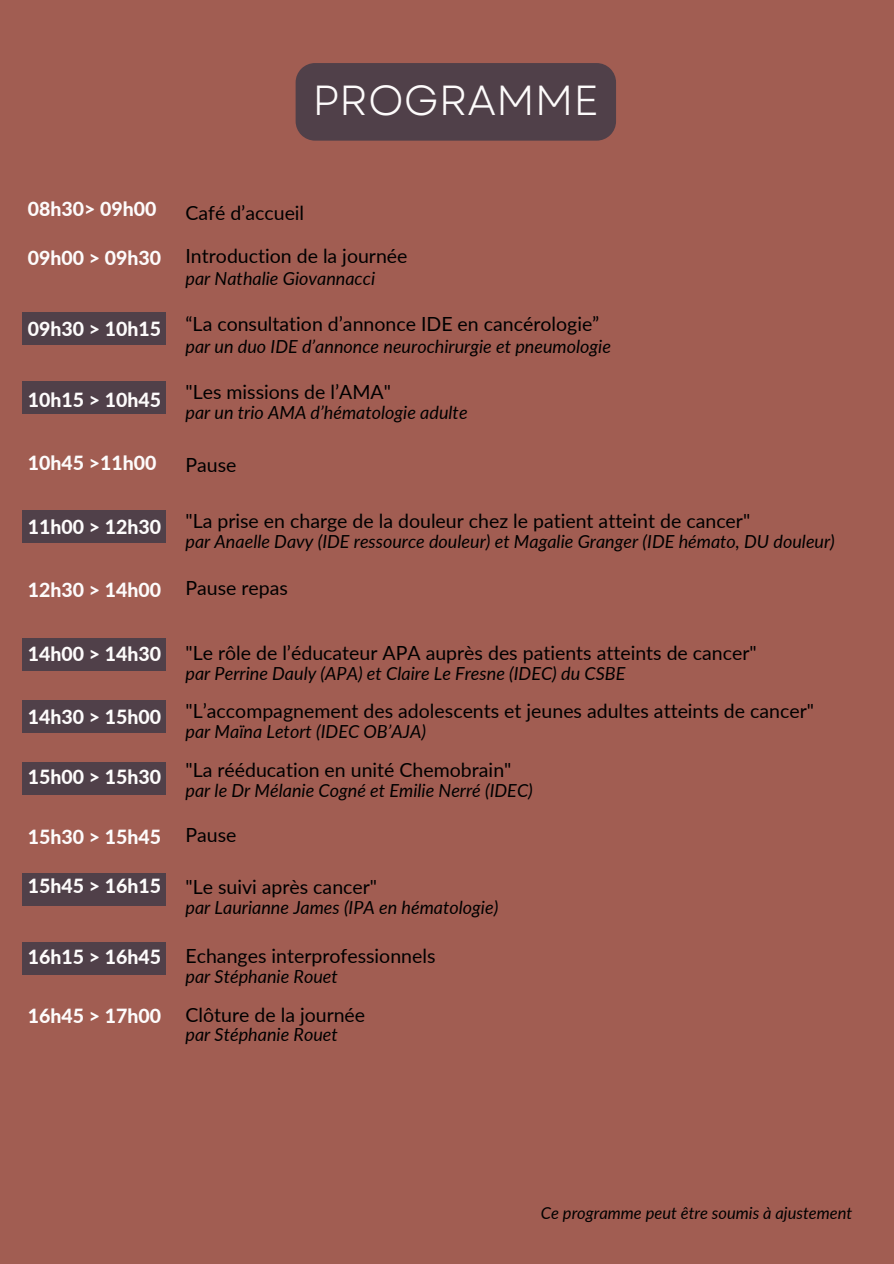
<style>
.page{position:relative;width:894px;height:1264px;background:#fff}
.page>*{position:absolute;margin:0;border:0;box-sizing:border-box;transform-origin:0 0}
.t1{font:42px "Garet";color:#fdfbfb}
.t2{font:19.5px "Lato";color:#000}
.t3{font:800 19.5px "Lato";color:#fdfbfb}
.t4{font:italic 18px "Lato";color:#000}
.t5{font:italic 16.5px "Lato";color:#000}
</style>
<div class="page">
<div style="left:0;top:0;width:893px;height:1263px;background:#a15d52"></div>
<div style="left:22px;top:312px;width:143px;height:33px;background:#504049"></div>
<div style="left:22px;top:381px;width:143px;height:33px;background:#504049"></div>
<div style="left:22px;top:510px;width:143px;height:32px;background:#504049"></div>
<div style="left:22px;top:638px;width:143px;height:33px;background:#504049"></div>
<div style="left:22px;top:700px;width:143px;height:33px;background:#504049"></div>
<div style="left:22px;top:762px;width:143px;height:33px;background:#504049"></div>
<div style="left:22px;top:872px;width:143px;height:33px;background:#504049"></div>
<div style="left:22px;top:941px;width:143px;height:33px;background:#504049"></div>
<div style="left:295px;top:63px;width:321px;height:78px;background:#504049"></div>
<p class="t1" style="left:312px;top:70px;width:288px">PROGRAMME</p>
<h1 class="t3" style="left:28px;top:197px;width:130px">08h30&gt; 09h00</h1>
<h1 class="t3" style="left:28px;top:245px;width:135px">09h00 &gt; 09h30</h1>
<h2 class="t3" style="left:28px;top:316px;width:135px">09h30 &gt; 10h15</h2>
<h2 class="t3" style="left:28px;top:387px;width:135px">10h15 &gt; 10h45</h2>
<h2 class="t3" style="left:28px;top:451px;width:130px">10h45 &gt;11h00</h2>
<h2 class="t3" style="left:28px;top:514px;width:135px">11h00 &gt; 12h30</h2>
<h2 class="t3" style="left:28px;top:578px;width:135px">12h30 &gt; 14h00</h2>
<h2 class="t3" style="left:28px;top:641px;width:135px">14h00 &gt; 14h30</h2>
<h2 class="t3" style="left:28px;top:705px;width:135px">14h30 &gt; 15h00</h2>
<h2 class="t3" style="left:28px;top:765px;width:135px">15h00 &gt; 15h30</h2>
<h2 class="t3" style="left:28px;top:824px;width:135px">15h30 &gt; 15h45</h2>
<h2 class="t3" style="left:28px;top:873px;width:135px">15h45 &gt; 16h15</h2>
<h2 class="t3" style="left:28px;top:944px;width:135px">16h15 &gt; 16h45</h2>
<h2 class="t3" style="left:28px;top:1004px;width:135px">16h45 &gt; 17h00</h2>
<p class="t2" style="left:185px;top:201px;width:120px">Café d’accueil</p>
<h3 class="t2" style="left:185px;top:244px;width:223px">Introduction de la journée</h3>
<h3 class="t4" style="left:185px;top:267px;width:191px">par Nathalie Giovannacci</h3>
<p class="t2" style="left:185px;top:312px;width:415px">“La consultation d’annonce IDE en cancérologie”</p>
<h3 class="t4" style="left:185px;top:335px;width:427px">par un duo IDE d’annonce neurochirurgie et pneumologie</h3>
<p class="t2" style="left:185px;top:380px;width:207px">"Les missions de l’AMA"</p>
<h3 class="t4" style="left:185px;top:401px;width:283px">par un trio AMA d’hématologie adulte</h3>
<p class="t2" style="left:185px;top:452px;width:52px">Pause</p>
<p class="t2" style="left:185px;top:508px;width:566px">"La prise en charge de la douleur chez le patient atteint de cancer"</p>
<h3 class="t4" style="left:185px;top:529px;width:650px">par Anaelle Davy (IDE ressource douleur) et Magalie Granger (IDE hémato, DU douleur)</h3>
<p class="t2" style="left:185px;top:575px;width:104px">Pause repas</p>
<p class="t2" style="left:185px;top:640px;width:572px">"Le rôle de l’éducateur APA auprès des patients atteints de cancer"</p>
<h3 class="t4" style="left:185px;top:662px;width:441px">par Perrine Dauly (APA) et Claire Le Fresne (IDEC) du CSBE</h3>
<p class="t2" style="left:185px;top:699px;width:630px">"L’accompagnement des adolescents et jeunes adultes atteints de cancer"</p>
<p class="t4" style="left:185px;top:720px;width:242px">par Maïna Letort (IDEC OB’AJA)</p>
<h3 class="t2" style="left:185px;top:758px;width:327px">"La rééducation en unité Chemobrain"</h3>
<p class="t4" style="left:185px;top:779px;width:349px">par le Dr Mélanie Cogné et Emilie Nerré (IDEC)</p>
<h3 class="t2" style="left:185px;top:823px;width:52px">Pause</h3>
<h3 class="t2" style="left:185px;top:875px;width:193px">"Le suivi après cancer"</h3>
<p class="t4" style="left:185px;top:896px;width:314px">par Laurianne James (IPA en hématologie)</p>
<h3 class="t2" style="left:185px;top:943px;width:251px">Echanges interprofessionnels</h3>
<p class="t4" style="left:185px;top:965px;width:154px">par Stéphanie Rouet</p>
<p class="t2" style="left:185px;top:1002px;width:181px">Clôture de la journée</p>
<h3 class="t4" style="left:185px;top:1023px;width:154px">par Stéphanie Rouet</h3>
<p class="t5" style="left:540px;top:1203px;width:313px">Ce programme peut être soumis à ajustement</p>
</div>
